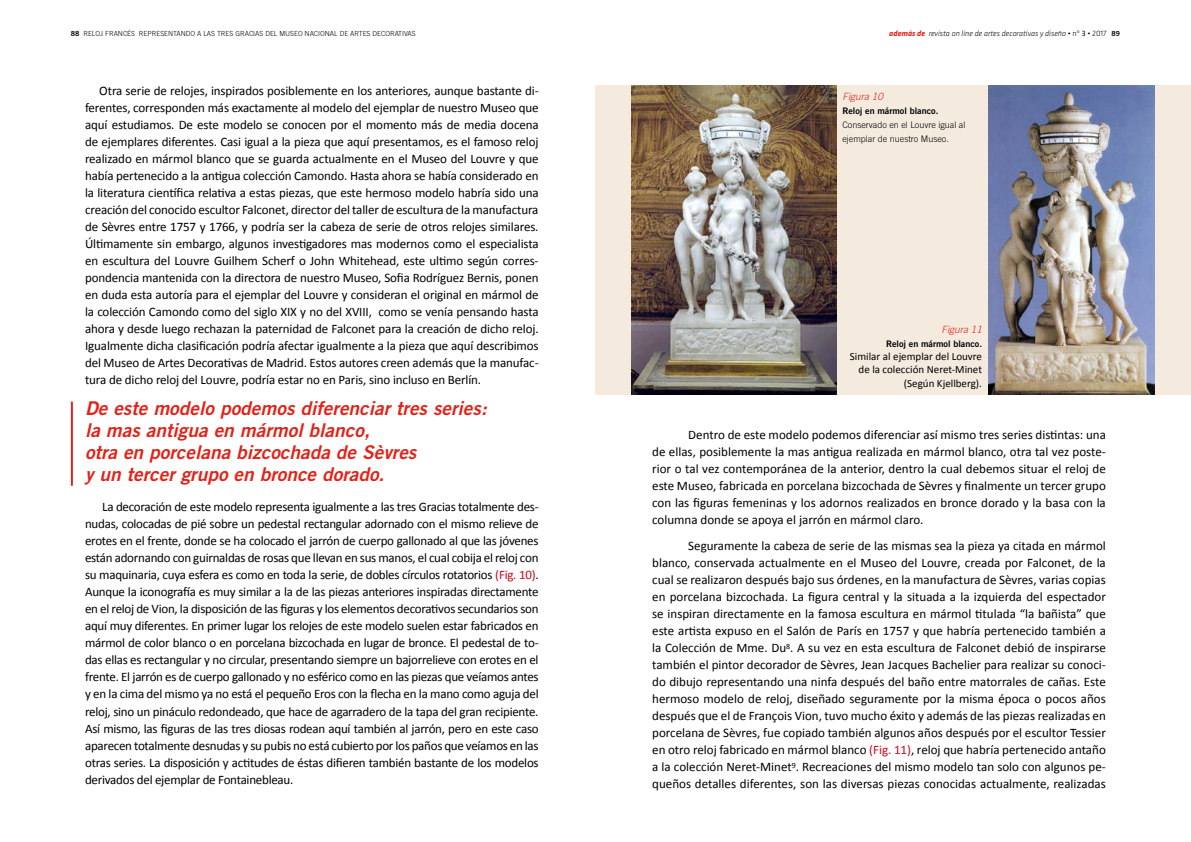
<style>
.page{position:relative;width:1191px;height:842px;background:#fff}
.page>*{position:absolute;margin:0;border:0;box-sizing:border-box;transform-origin:0 0}
.t1{font:italic 19px/22px "Trade Gothic LT Bold Two";letter-spacing:.005em;color:#e32219}
.t2{font:13px/17px "Calibri";letter-spacing:-.01em;color:#000;text-align:justify}
.t3{font:11px/13.2px "Calibri";color:#000;text-align:right}
.t4{font:italic 300 10px "Trade Gothic LT";color:#e32219}
.t5{font:300 9px/14px "Trade Gothic LT";color:#000}
.t6{font:9px "Trade Gothic LT Bold Two";color:#000}
.t7{font:italic 300 8px "Klavika";color:#000}
.t8{font:300 7px "Trade Gothic LT";color:#000}
.s1{font-family:"Trade Gothic LT Bold Two";font-weight:400}
.s2{font-weight:700;color:#e32219}
.s3{font-style:normal}
.s4{font-weight:400;font-style:normal}
.s5{font-family:"Trade Gothic LT Bold Two";font-weight:400;font-style:normal;font-size:7px}
.s6{color:#cd071e}
</style>
<div class="page">
<div style="left:595px;top:85px;width:596px;height:309px;background:#f4eade"></div>
<img style="left:631px;top:85px;width:206px;height:309px">
<img style="left:988px;top:85px;width:167px;height:309px">
<hr style="left:71px;top:402px;width:2px;height:84px;background:#e32219">
<p class="t8" style="left:71px;top:29px;width:346px"><span class="s1">88</span> RELOJ FRANCÉS REPRESENTANDO A LAS TRES GRACIAS DEL MUSEO NACIONAL DE ARTES DECORATIVAS</p>
<p class="t7" style="left:889px;top:29px;width:232px"><span class="s2">además de</span> revista on line de artes decorativas y diseño <span class="s3">• nº</span> <span class="s4">3</span> <span class="s3">• 2017</span> <span class="s5">89</span></p>
<p class="t2" style="left:85px;top:81px;width:455px;text-indent:14px">Otra serie de relojes, inspirados posiblemente en los anteriores, aunque bastante di&shy;ferentes, corresponden más exactamente al modelo del ejemplar de nuestro Museo que aquí estudiamos. De este modelo se conocen por el momento más de media docena de ejemplares diferentes. Casi igual a la pieza que aquí presentamos, es el famoso reloj realizado en mármol blanco que se guarda actualmente en el Museo del Louvre y que había pertenecido a la antigua colección Camondo. Hasta ahora se había considerado en la literatura científica relativa a estas piezas, que este hermoso modelo habría sido una creación del conocido escultor Falconet, director del taller de escultura de la manufactura de Sèvres entre 1757 y 1766, y podría ser la cabeza de serie de otros relojes similares.<br>Últimamente sin embargo, algunos investigadores mas modernos como el especialista en escultura del Louvre Guilhem Scherf o John Whitehead, este ultimo según corres&shy;pondencia mantenida con la directora de nuestro Museo, Sofia Rodríguez Bernis, ponen en duda esta autoría para el ejemplar del Louvre y consideran el original en mármol de la colección Camondo como del siglo XIX y no del XVIII, como se venía pensando hasta ahora y desde luego rechazan la paternidad de Falconet para la creación de dicho reloj.<br>Igualmente dicha clasificación podría afectar igualmente a la pieza que aquí describimos del Museo de Artes Decorativas de Madrid. Estos autores creen además que la manufac&shy;tura de dicho reloj del Louvre, podría estar no en Paris, sino incluso en Berlín.</p>
<h1 class="t1" style="left:85px;top:397px;width:403px">De este modelo podemos diferenciar tres series: la mas antigua en mármol blanco,<br>otra en porcelana bizcochada de Sèvres<br>y un tercer grupo en bronce dorado.</h1>
<p class="t2" style="left:85px;top:498px;width:455px;text-indent:17px">La decoración de este modelo representa igualmente a las tres Gracias totalmente des&shy;nudas, colocadas de pié sobre un pedestal rectangular adornado con el mismo relieve de erotes en el frente, donde se ha colocado el jarrón de cuerpo gallonado al que las jóvenes están adornando con guirnaldas de rosas que llevan en sus manos, el cual cobija el reloj con su maquinaria, cuya esfera es como en toda la serie, de dobles círculos rotatorios <span class="s6">(Fig. 10)</span>.<br>Aunque la iconografía es muy similar a la de las piezas anteriores inspiradas directamente en el reloj de Vion, la disposición de las figuras y los elementos decorativos secundarios son aquí muy diferentes. En primer lugar los relojes de este modelo suelen estar fabricados en mármol de color blanco o en porcelana bizcochada en lugar de bronce. El pedestal de to&shy;das ellas es rectangular y no circular, presentando siempre un bajorrelieve con erotes en el frente. El jarrón es de cuerpo gallonado y no esférico como en las piezas que veíamos antes y en la cima del mismo ya no está el pequeño Eros con la flecha en la mano como aguja del reloj, sino un pináculo redondeado, que hace de agarradero de la tapa del gran recipiente.<br>Así mismo, las figuras de las tres diosas rodean aquí también al jarrón, pero en este caso aparecen totalmente desnudas y su pubis no está cubierto por los paños que veíamos en las otras series. La disposición y actitudes de éstas difieren también bastante de los modelos derivados del ejemplar de Fontainebleau.</p>
<p class="t4" style="left:842px;top:90px;width:42px">Figura 10</p>
<p class="t6" style="left:842px;top:105px;width:97px">Reloj en mármol blanco.</p>
<p class="t5" style="left:842px;top:117px;width:125px">Conservado en el Louvre igual al ejemplar de nuestro Museo.</p>
<p class="t4" style="left:941px;top:323px;width:42px">Figura 11</p>
<p class="t6" style="left:886px;top:338px;width:97px">Reloj en mármol blanco.</p>
<p class="t3" style="left:850px;top:349px;width:134px">Similar al ejemplar del Louvre de la colección Neret-Minet (Según Kjellberg).</p>
<p class="t2" style="left:652px;top:426px;width:455px;text-indent:36px">Dentro de este modelo podemos diferenciar así mismo tres series distintas: una de ellas, posiblemente la mas antigua realizada en mármol blanco, otra tal vez poste&shy;rior o tal vez contemporánea de la anterior, dentro la cual debemos situar el reloj de este Museo, fabricada en porcelana bizcochada de Sèvres y finalmente un tercer grupo con las figuras femeninas y los adornos realizados en bronce dorado y la basa con la columna donde se apoya el jarrón en mármol claro.</p>
<p class="t2" style="left:652px;top:536px;width:455px;text-indent:36px">Seguramente la cabeza de serie de las mismas sea la pieza ya citada en mármol blanco, conservada actualmente en el Museo del Louvre, creada por Falconet, de la cual se realizaron después bajo sus órdenes, en la manufactura de Sèvres, varias copias en porcelana bizcochada. La figura central y la situada a la izquierda del espectador se inspiran directamente en la famosa escultura en mármol titulada “la bañista” que este artista expuso en el Salón de París en 1757 y que habría pertenecido también a la Colección de Mme. Du<sup>8</sup>. A su vez en esta escultura de Falconet debió de inspirarse también el pintor decorador de Sèvres, Jean Jacques Bachelier para realizar su conoci&shy;do dibujo representando una ninfa después del baño entre matorrales de cañas. Este hermoso modelo de reloj, diseñado seguramente por la misma época o pocos años después que el de François Vion, tuvo mucho éxito y además de las piezas realizadas en porcelana de Sèvres, fue copiado también algunos años después por el escultor Tessier en otro reloj fabricado en mármol blanco <span class="s6">(Fig. 11)</span>, reloj que habría pertenecido antaño a la colección Neret-Minet<sup>9</sup>. Recreaciones del mismo modelo tan solo con algunos pe&shy;queños detalles diferentes, son las diversas piezas conocidas actualmente, realizadas</p>
</div>
